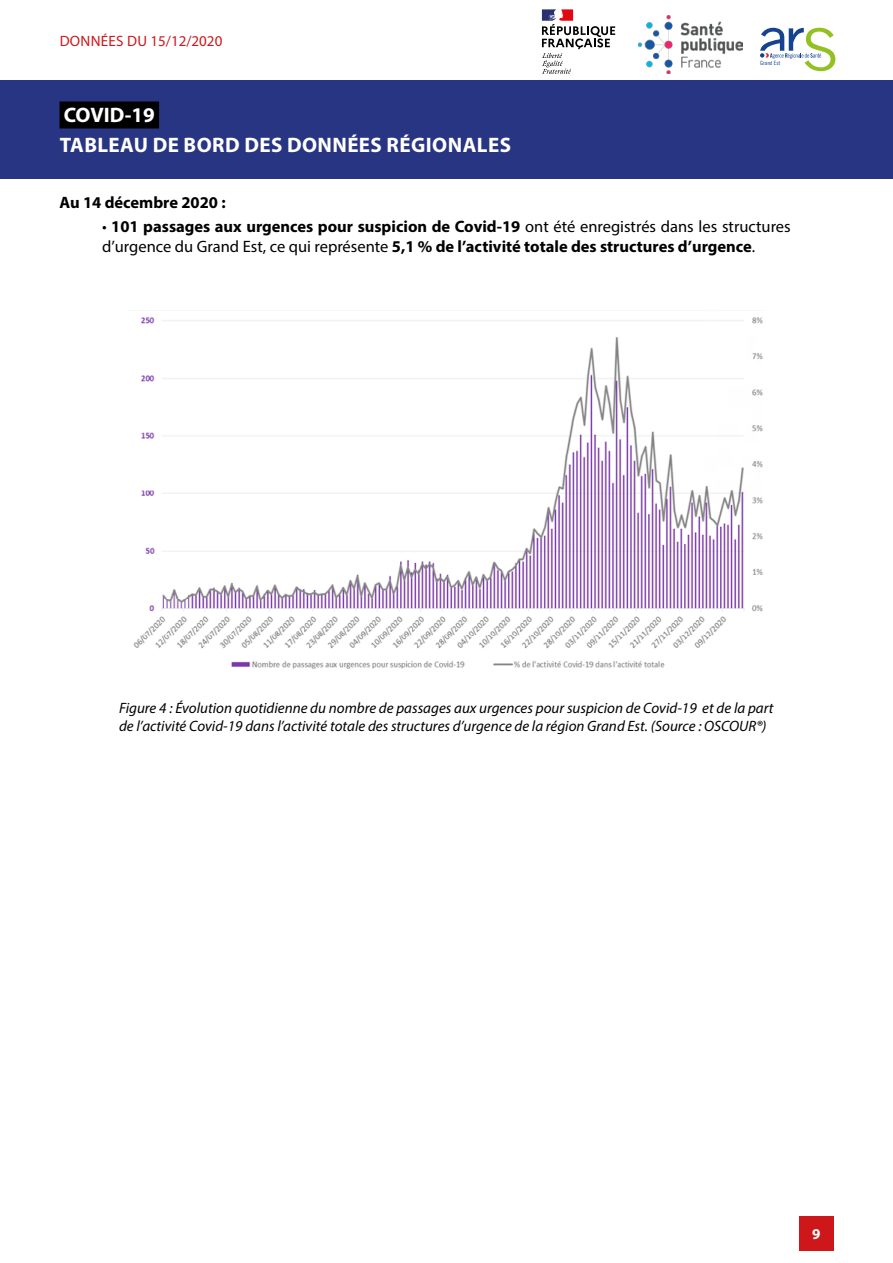
<style>
.page{position:relative;width:893px;height:1263px;background:#fff}
.page>*{position:absolute;margin:0;border:0;box-sizing:border-box;transform-origin:0 0}
.t1{font:700 21px/29.4px "Myriad Pro";letter-spacing:.02em;color:#fff}
.t2{font:700 16.5px/19.8px "Myriad Pro";color:#000}
.t3{font:italic 15px/18px "Myriad Pro";color:#000}
.t4{font:15px "Myriad Pro";letter-spacing:.02em;color:#cd171a}
.t5{font:700 15px "Myriad Pro";color:#fff}
.t6{font:5.85px "Trade Gothic LT Std Cn 18";color:#154390}
.s1{font-weight:400}
</style>
<div class="page">
<div style="left:0;top:80px;width:893px;height:99px;background:#283583"></div>
<div style="left:60px;top:101px;width:99px;height:27px;background:#000"></div>
<div style="left:799px;top:1216px;width:34px;height:34px;background:#cd171a"></div>
<img style="left:638px;top:15px;width:104px;height:59px">
<svg style="left:760px;top:28px;width:75px;height:43px"></svg>
<svg style="left:542px;top:9px;width:73px;height:65px"></svg>
<img style="left:133px;top:317px;width:630px;height:352px">
<p class="t4" style="left:60px;top:31px;width:164px">DONNÉES DU 15/12/2020</p>
<h1 class="t1" style="left:60px;top:100px;width:453px">COVID-19<br>TABLEAU DE BORD DES DONNÉES RÉGIONALES</h1>
<p class="t6" style="left:760px;top:59px;width:22px">Grand Est</p>
<p class="t2" style="left:60px;top:192px;width:168px">Au 14 décembre 2020 :</p>
<p class="t2" style="left:102px;top:216px;width:690px"><span class="s1">•</span> 101 passages aux urgences pour suspicion de Covid-19 <span class="s1">ont été enregistrés dans les structures d’urgence du Grand Est, ce qui représente</span> 5,1 % de l’activité totale des structures d’urgence<span class="s1">.</span></p>
<p class="t3" style="left:119px;top:698px;width:656px">Figure 4 : Évolution quotidienne du nombre de passages aux urgences pour suspicion de Covid-19 et de la part de l’activité Covid-19 dans l’activité totale des structures d’urgence de la région Grand Est. (Source : OSCOUR®)</p>
<p class="t5" style="left:812px;top:1224px;width:10px">9</p>
</div>
